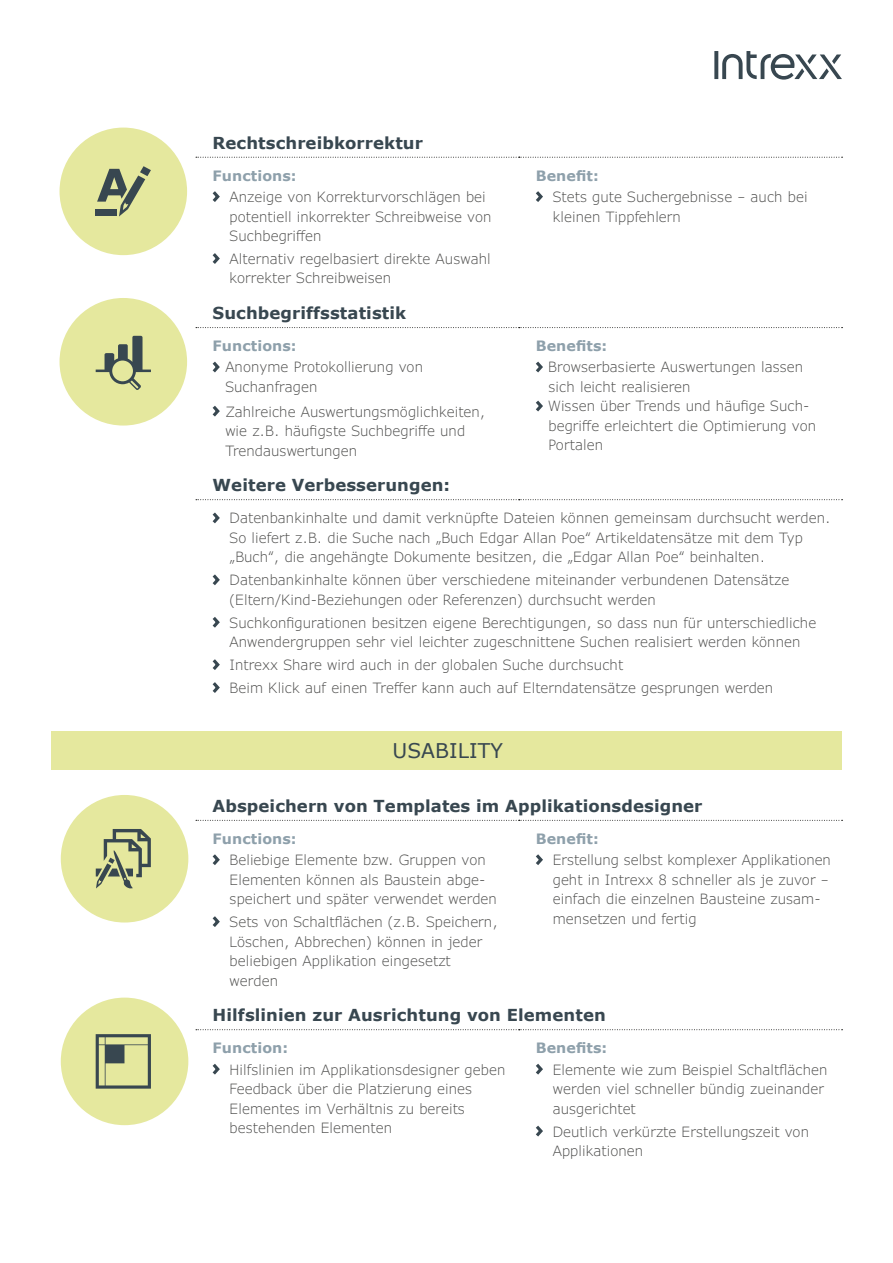
<style>
.page{position:relative;width:893px;height:1263px;background:#fff}
.page>*{position:absolute;margin:0;border:0;box-sizing:border-box;transform-origin:0 0}
.t1{font:20.25px "Verdana";letter-spacing:.005em;color:#384750}
.t2{font:700 16.5px "Verdana";letter-spacing:.005em;color:#384750}
.t3{font:300 14.25px/19.5px "Verdana Pro";letter-spacing:.005em;color:#4b4b4a}
.t4{font:700 14.25px "Verdana";letter-spacing:.005em;color:#8ea0ab}
</style>
<div class="page">
<svg style="left:714px;top:51px;width:128px;height:29px"></svg>
<div style="left:51px;top:731px;width:791px;height:38px;background:#e5e89e"></div>
<svg style="left:196px;top:327px;width:647px;height:1px"></svg>
<svg style="left:196px;top:157px;width:647px;height:1px"></svg>
<svg style="left:196px;top:499px;width:647px;height:1px"></svg>
<svg style="left:196px;top:820px;width:647px;height:1px"></svg>
<svg style="left:196px;top:1029px;width:647px;height:1px"></svg>
<div style="left:60px;top:128px;width:127px;height:127px;background:#e5e89e;border-radius:50%"></div>
<svg style="left:212px;top:191px;width:8px;height:11px"></svg>
<svg style="left:212px;top:253px;width:8px;height:11px"></svg>
<svg style="left:536px;top:191px;width:7px;height:11px"></svg>
<div style="left:60px;top:298px;width:127px;height:128px;background:#e5e89e;border-radius:50%"></div>
<svg style="left:212px;top:361px;width:8px;height:12px"></svg>
<svg style="left:212px;top:405px;width:8px;height:12px"></svg>
<svg style="left:536px;top:361px;width:7px;height:12px"></svg>
<svg style="left:536px;top:400px;width:7px;height:12px"></svg>
<svg style="left:212px;top:512px;width:8px;height:12px"></svg>
<svg style="left:212px;top:574px;width:8px;height:12px"></svg>
<svg style="left:212px;top:617px;width:8px;height:11px"></svg>
<svg style="left:212px;top:659px;width:8px;height:11px"></svg>
<svg style="left:212px;top:682px;width:8px;height:11px"></svg>
<div style="left:61px;top:795px;width:127px;height:127px;background:#e5e89e;border-radius:50%"></div>
<svg style="left:212px;top:854px;width:8px;height:11px"></svg>
<svg style="left:212px;top:916px;width:8px;height:11px"></svg>
<svg style="left:536px;top:854px;width:7px;height:11px"></svg>
<div style="left:61px;top:997px;width:127px;height:128px;background:#e5e89e;border-radius:50%"></div>
<svg style="left:212px;top:1063px;width:8px;height:12px"></svg>
<svg style="left:536px;top:1063px;width:7px;height:12px"></svg>
<svg style="left:536px;top:1125px;width:7px;height:12px"></svg>
<div style="left:96px;top:209px;width:21px;height:7px;background:#384750"></div>
<svg style="left:97px;top:166px;width:54px;height:51px"></svg>
<svg style="left:96px;top:336px;width:55px;height:54px"></svg>
<svg style="left:96px;top:1034px;width:55px;height:55px"></svg>
<svg style="left:96px;top:829px;width:55px;height:59px"></svg>
<p class="t2" style="left:213px;top:132px;width:212px">Rechtschreibkorrektur</p>
<p class="t4" style="left:213px;top:166px;width:86px">Functions:</p>
<p class="t3" style="left:230px;top:187px;width:263px">Anzeige von Korrekturvorschlägen bei potentiell inkorrekter Schreibweise von<br>Suchbegriffen</p>
<p class="t3" style="left:230px;top:249px;width:263px">Alternativ regelbasiert direkte Auswahl korrekter Schreibweisen</p>
<p class="t2" style="left:213px;top:302px;width:195px">Suchbegriffsstatistik</p>
<p class="t4" style="left:213px;top:337px;width:86px">Functions:</p>
<p class="t3" style="left:225px;top:358px;width:199px">Anonyme Protokollierung von<br>Suchanfragen</p>
<p class="t3" style="left:225px;top:402px;width:262px">Zahlreiche Auswertungsmöglichkeiten, wie z.B. häufigste Suchbegriffe und<br>Trendauswertungen</p>
<p class="t4" style="left:536px;top:166px;width:64px">Benefit:</p>
<p class="t3" style="left:553px;top:187px;width:256px">Stets gute Suchergebnisse – auch bei kleinen Tippfehlern</p>
<p class="t4" style="left:536px;top:337px;width:73px">Benefits:</p>
<p class="t3" style="left:548px;top:358px;width:269px">Browserbasierte Auswertungen lassen sich leicht realisieren<br>Wissen über Trends und häufige Such&shy;begriffe erleichtert die Optimierung von<br>Portalen</p>
<p class="t2" style="left:213px;top:474px;width:239px">Weitere Verbesserungen:</p>
<p class="t3" style="left:230px;top:509px;width:603px">Datenbankinhalte und damit verknüpfte Dateien können gemeinsam durchsucht werden.<br>So liefert z.B. die Suche nach „Buch Edgar Allan Poe“ Artikeldatensätze mit dem Typ „Buch“, die angehängte Dokumente besitzen, die „Edgar Allan Poe“ beinhalten.</p>
<p class="t3" style="left:230px;top:570px;width:561px">Datenbankinhalte können über verschiedene miteinander verbundenen Datensätze (Eltern/Kind-Beziehungen oder Referenzen) durchsucht werden</p>
<p class="t3" style="left:230px;top:613px;width:588px">Suchkonfigurationen besitzen eigene Berechtigungen, so dass nun für unterschiedliche<br>Anwendergruppen sehr viel leichter zugeschnittene Suchen realisiert werden können</p>
<p class="t3" style="left:230px;top:654px;width:545px;line-height:23px">Intrexx Share wird auch in der globalen Suche durchsucht<br>Beim Klick auf einen Treffer kann auch auf Elterndatensätze gesprungen werden</p>
<h1 class="t1" style="left:393px;top:738px;width:112px">USABILITY</h1>
<p class="t2" style="left:213px;top:795px;width:491px">Abspeichern von Templates im Applikationsdesigner</p>
<p class="t4" style="left:213px;top:829px;width:86px">Functions:</p>
<p class="t3" style="left:230px;top:850px;width:269px">Beliebige Elemente bzw. Gruppen von<br>Elementen können als Baustein abge&shy;speichert und später verwendet werden</p>
<p class="t3" style="left:230px;top:912px;width:270px">Sets von Schaltflächen (z.B. Speichern,<br>Löschen, Abbrechen) können in jeder beliebigen Applikation eingesetzt werden</p>
<p class="t4" style="left:536px;top:829px;width:64px">Benefit:</p>
<p class="t3" style="left:553px;top:850px;width:280px">Erstellung selbst komplexer Applikationen geht in Intrexx 8 schneller als je zuvor – einfach die einzelnen Bausteine zusam&shy;mensetzen und fertig</p>
<p class="t2" style="left:213px;top:1004px;width:395px">Hilfslinien zur Ausrichtung von Elementen</p>
<p class="t4" style="left:213px;top:1039px;width:77px">Function:</p>
<p class="t3" style="left:230px;top:1060px;width:277px">Hilfslinien im Applikationsdesigner geben Feedback über die Platzierung eines Elementes im Verhältnis zu bereits bestehenden Elementen</p>
<p class="t4" style="left:536px;top:1039px;width:73px">Benefits:</p>
<p class="t3" style="left:553px;top:1060px;width:276px">Elemente wie zum Beispiel Schaltflächen werden viel schneller bündig zueinander ausgerichtet</p>
<p class="t3" style="left:553px;top:1122px;width:258px">Deutlich verkürzte Erstellungszeit von<br>Applikationen</p>
</div>
